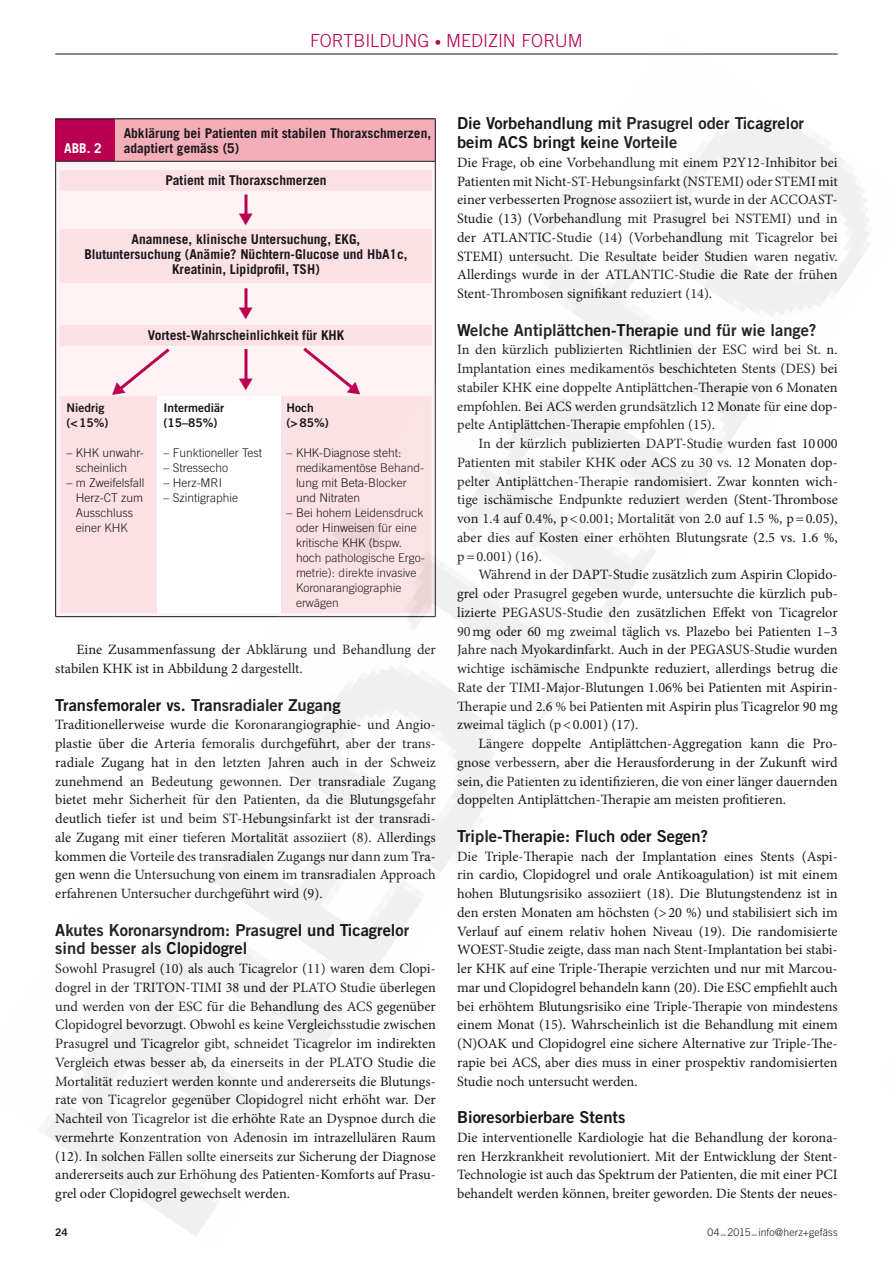
<style>
.page{position:relative;width:893px;height:1263px;background:#fff}
.page>*{position:absolute;margin:0;border:0;box-sizing:border-box;transform-origin:0 0}
.t1{font:300 18px "Trade Gothic LT";letter-spacing:-.005em;color:#ba0051}
.t2{font:16.5px/18.8px "Trade Gothic LT Bold Two";color:#1a171c}
.t3{font:14.25px/18.8px "Minion Pro";color:#1a171c;text-align:justify}
.t4{font:700 13.5px/15px "Trade Gothic LT";color:#1a171c}
.t5{font:700 13.5px "Trade Gothic LT";color:#fff}
.t6{font:300 12px/15px "Trade Gothic LT";color:#1a171c}
.t7{font:12px/15px "Trade Gothic LT Bold Two";color:#1a171c}
.t8{font:300 10.5px "Trade Gothic LT";letter-spacing:.005em;color:#1a171c}
.t9{font:10.5px "Trade Gothic LT Bold Two";color:#1a171c}
</style>
<div class="page">
<img style="left:44px;top:40px;width:826px;height:1196px">
<hr style="left:55px;top:54px;width:783px;height:1px;background:#1a171c">
<svg style="left:239px;top:214px;width:14px;height:11px"></svg>
<svg style="left:239px;top:307px;width:14px;height:12px"></svg>
<svg style="left:108px;top:345px;width:65px;height:55px"></svg>
<svg style="left:239px;top:379px;width:14px;height:12px"></svg>
<svg style="left:300px;top:345px;width:65px;height:54px"></svg>
<p class="t1" style="left:310px;top:30px;width:274px">FORTBILDUNG · MEDIZIN FORUM</p>
<p class="t5" style="left:64px;top:140px;width:39px">ABB . 2</p>
<p class="t4" style="left:124px;top:125px;width:309px">Abklärung bei Patienten mit stabilen Thoraxschmerzen, adaptiert gemäss (5)</p>
<p class="t4" style="left:165px;top:172px;width:163px">Patient mit Thoraxschmerzen</p>
<p class="t4" style="left:84px;top:232px;width:325px;text-align:center">Anamnese, klinische Untersuchung, EKG,<br>Blutuntersuchung (Anämie? Nüchtern-Glucose und HbA1c,<br>Kreatinin, Lipidprofil, TSH)</p>
<p class="t4" style="left:148px;top:327px;width:198px">Vortest-Wahrscheinlichkeit für KHK</p>
<p class="t7" style="left:66px;top:400px;width:44px">Niedrig (&lt;15%)</p>
<p class="t6" style="left:76px;top:445px;width:70px;text-indent:-9px">– KHK unwahr&shy;scheinlich</p>
<p class="t6" style="left:76px;top:475px;width:70px;text-indent:-9px">– m Zweifelsfall<br>Herz-CT zum<br>Ausschluss einer KHK</p>
<p class="t7" style="left:163px;top:400px;width:62px">Intermediär (15–85%)</p>
<p class="t6" style="left:163px;top:445px;width:100px">– Funktioneller Test</p>
<p class="t6" style="left:163px;top:460px;width:66px">– Stressecho</p>
<p class="t6" style="left:163px;top:475px;width:60px">– Herz-MRI</p>
<p class="t6" style="left:163px;top:490px;width:76px">– Szintigraphie</p>
<p class="t7" style="left:287px;top:400px;width:44px">Hoch (&gt;85%)</p>
<p class="t6" style="left:296px;top:445px;width:130px;text-indent:-9px">– KHK-Diagnose steht: medikamentöse Behand&shy;lung mit Beta-Blocker und Nitraten</p>
<p class="t6" style="left:296px;top:505px;width:130px;text-indent:-9px">– Bei hohem Leidensdruck oder Hinweisen für eine kritische KHK (bspw. hoch pathologische Ergo&shy;metrie): direkte invasive<br>Koronarangiographie erwägen</p>
<p class="t3" style="left:55px;top:640px;width:382px;text-indent:21px">Eine Zusammenfassung der Abklärung und Behandlung der stabilen KHK ist in Abbildung 2 dargestellt.</p>
<p class="t2" style="left:55px;top:695px;width:287px">Transfemoraler vs. Transradialer Zugang</p>
<p class="t3" style="left:55px;top:715px;width:382px">Traditionellerweise wurde die Koronarangiographie- und Angio&shy;plastie über die Arteria femoralis durchgeführt, aber der trans&shy;radiale Zugang hat in den letzten Jahren auch in der Schweiz zunehmend an Bedeutung gewonnen. Der transradiale Zugang bietet mehr Sicherheit für den Patienten, da die Blutungsgefahr deutlich tiefer ist und beim ST-Hebungsinfarkt ist der transradi&shy;ale Zugang mit einer tieferen Mortalität assoziiert (8). Allerdings kommen die Vorteile des transradialen Zugangs nur dann zum Tra&shy;gen wenn die Untersuchung von einem im transradialen Approach erfahrenen Untersucher durchgeführt wird (9).</p>
<p class="t2" style="left:55px;top:920px;width:355px">Akutes Koronarsyndrom: Prasugrel und Ticagrelor sind besser als Clopidogrel</p>
<p class="t3" style="left:55px;top:959px;width:382px">Sowohl Prasugrel (10) als auch Ticagrelor (11) waren dem Clopi&shy;dogrel in der TRITON-TIMI 38 und der PLATO Studie überlegen und werden von der ESC für die Behandlung des ACS gegenüber Clopidogrel bevorzugt. Obwohl es keine Vergleichsstudie zwischen Prasugrel und Ticagrelor gibt, schneidet Ticagrelor im indirekten Vergleich etwas besser ab, da einerseits in der PLATO Studie die Mortalität reduziert werden konnte und andererseits die Blutungs&shy;rate von Ticagrelor gegenüber Clopidogrel nicht erhöht war. Der Nachteil von Ticagrelor ist die erhöhte Rate an Dyspnoe durch die vermehrte Konzentration von Adenosin im intrazellulären Raum (12). In solchen Fällen sollte einerseits zur Sicherung der Diagnose andererseits auch zur Erhöhung des Patienten-Komforts auf Prasu&shy;grel oder Clopidogrel gewechselt werden.</p>
<p class="t2" style="left:457px;top:114px;width:348px">Die Vorbehandlung mit Prasugrel oder Ticagrelor beim ACS bringt keine Vorteile</p>
<p class="t3" style="left:457px;top:153px;width:382px">Die Frage, ob eine Vorbehandlung mit einem P2Y12-Inhibitor bei Patienten mit Nicht-ST-Hebungsinfarkt (NSTEMI) oder STEMI mit einer verbesserten Prognose assoziiert ist, wurde in der ACCOAST-Studie (13) (Vorbehandlung mit Prasugrel bei NSTEMI) und in der ATLANTIC-Studie (14) (Vorbehandlung mit Ticagrelor bei STEMI) untersucht. Die Resultate beider Studien waren negativ.<br>Allerdings wurde in der ATLANTIC-Studie die Rate der frühen Stent-Thrombosen signifikant reduziert (14).</p>
<p class="t2" style="left:457px;top:320px;width:361px">Welche Antiplättchen-Therapie und für wie lange?</p>
<p class="t3" style="left:457px;top:340px;width:382px">In den kürzlich publizierten Richtlinien der ESC wird bei St. n.<br>Implantation eines medikamentös beschichteten Stents (DES) bei stabiler KHK eine doppelte Antiplättchen-Therapie von 6 Monaten empfohlen. Bei ACS werden grundsätzlich 12 Monate für eine dop&shy;pelte Antiplättchen-Therapie empfohlen (15).</p>
<p class="t3" style="left:457px;top:434px;width:382px;text-indent:21px">In der kürzlich publizierten DAPT-Studie wurden fast 10 000<br>Patienten mit stabiler KHK oder ACS zu 30 vs. 12 Monaten dop&shy;pelter Antiplättchen-Therapie randomisiert. Zwar konnten wich&shy;tige ischämische Endpunkte reduziert werden (Stent-Thrombose von 1.4 auf 0.4%, p&lt;0.001; Mortalität von 2.0 auf 1.5 %, p=0.05), aber dies auf Kosten einer erhöhten Blutungsrate (2.5 vs. 1.6 %, p=0.001) (16).</p>
<p class="t3" style="left:457px;top:565px;width:382px;text-indent:21px">Während in der DAPT-Studie zusätzlich zum Aspirin Clopido&shy;grel oder Prasugrel gegeben wurde, untersuchte die kürzlich pub&shy;lizierte PEGASUS-Studie den zusätzlichen Effekt von Ticagrelor 90mg oder 60 mg zweimal täglich vs. Plazebo bei Patienten 1–3<br>Jahre nach Myokardinfarkt. Auch in der PEGASUS-Studie wurden wichtige ischämische Endpunkte reduziert, allerdings betrug die Rate der TIMI-Major-Blutungen 1.06% bei Patienten mit Aspirin-Therapie und 2.6 % bei Patienten mit Aspirin plus Ticagrelor 90 mg zweimal täglich (p&lt;0.001) (17).</p>
<p class="t3" style="left:457px;top:734px;width:382px;text-indent:21px">Längere doppelte Antiplättchen-Aggregation kann die Pro&shy;gnose verbessern, aber die Herausforderung in der Zukunft wird sein, die Patienten zu identifizieren, die von einer länger dauernden doppelten Antiplättchen-Therapie am meisten profitieren.</p>
<p class="t2" style="left:457px;top:826px;width:252px">Triple-Therapie: Fluch oder Segen?</p>
<p class="t3" style="left:457px;top:847px;width:382px">Die Triple-Therapie nach der Implantation eines Stents (Aspi&shy;rin cardio, Clopidogrel und orale Antikoagulation) ist mit einem hohen Blutungsrisiko assoziiert (18). Die Blutungstendenz ist in den ersten Monaten am höchsten (&gt;20 %) und stabilisiert sich im Verlauf auf einem relativ hohen Niveau (19). Die randomisierte WOEST-Studie zeigte, dass man nach Stent-Implantation bei stabi&shy;ler KHK auf eine Triple-Therapie verzichten und nur mit Marcou&shy;mar und Clopidogrel behandeln kann (20). Die ESC empfiehlt auch bei erhöhtem Blutungsrisiko eine Triple-Therapie von mindestens einem Monat (15). Wahrscheinlich ist die Behandlung mit einem (N)OAK und Clopidogrel eine sichere Alternative zur Triple-The&shy;rapie bei ACS, aber dies muss in einer prospektiv randomisierten Studie noch untersucht werden.</p>
<p class="t2" style="left:457px;top:1107px;width:170px">Bioresorbierbare Stents</p>
<p class="t3" style="left:457px;top:1128px;width:382px">Die interventionelle Kardiologie hat die Behandlung der korona&shy;ren Herzkrankheit revolutioniert. Mit der Entwicklung der Stent-Technologie ist auch das Spektrum der Patienten, die mit einer PCI behandelt werden können, breiter geworden. Die Stents der neues-</p>
<p class="t9" style="left:55px;top:1225px;width:14px">24</p>
<p class="t8" style="left:707px;top:1226px;width:132px">04_2015_ info@herz+gefäss</p>
</div>
